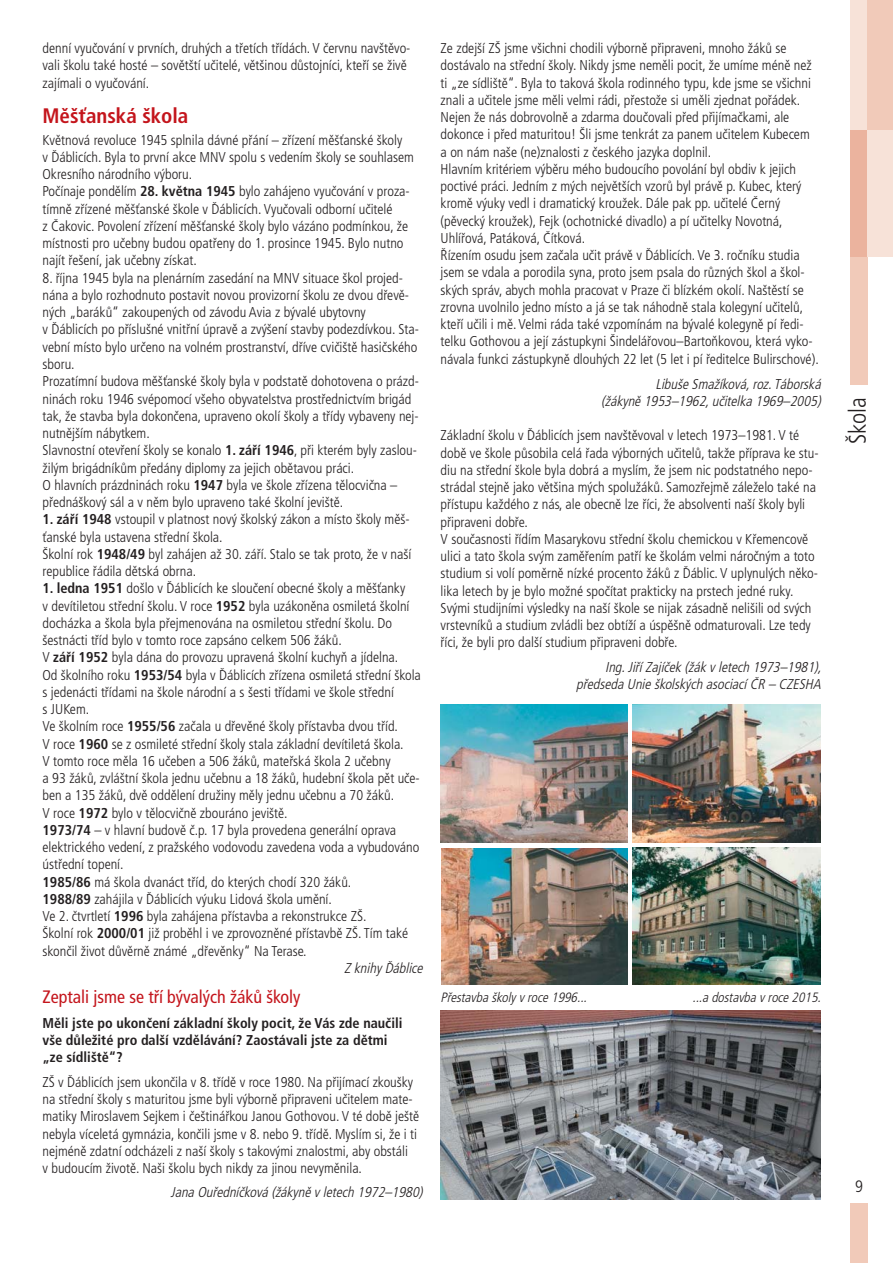
<style>
.page{position:relative;width:893px;height:1263px;background:#fff}
.page>*{position:absolute;margin:0;border:0;box-sizing:border-box;transform-origin:0 0}
.t1{font:300 condensed 24px "Frutiger CE";color:#231f20}
.t2{font:700 condensed 21px "Frutiger CE";color:#c4151c}
.t3{font:condensed 18px "Frutiger CE";color:#c4151c}
.t4{font:300 condensed 16.5px "Frutiger CE";color:#231f20}
.t5{font:300 condensed 14.25px/17.2px "Frutiger CE";color:#231f20}
.t6{font:italic 300 condensed 14.25px/17.2px "Frutiger CE";color:#231f20;text-align:right}
.t7{font:700 condensed 14.25px/17.2px "Frutiger CE";color:#231f20}
.t8{font:italic 300 condensed 13.5px "Frutiger CE";color:#231f20}
.s1{font-weight:700}
</style>
<div class="page">
<div style="left:850px;top:128px;width:17px;height:129px;background:#ebb39e"></div>
<div style="left:867px;top:128px;width:26px;height:129px;background:#f7e2d8"></div>
<div style="left:850px;top:0;width:17px;height:130px;background:#f7e2d8"></div>
<div style="left:867px;top:0;width:26px;height:130px;background:#f1cab9"></div>
<div style="left:850px;top:257px;width:17px;height:128px;background:#f1cab9"></div>
<div style="left:850px;top:1204px;width:17px;height:59px;background:#f1cab9"></div>
<img style="left:440px;top:1011px;width:381px;height:188px">
<img style="left:440px;top:705px;width:187px;height:137px">
<img style="left:633px;top:705px;width:188px;height:137px">
<img style="left:442px;top:848px;width:185px;height:137px">
<img style="left:633px;top:848px;width:188px;height:137px">
<p class="t5" style="left:43px;top:40px;width:369px">denní vyučování v prvních, druhých a třetích třídách. V červnu navštěvo&shy;vali školu také hosté – sovětští učitelé, většinou důstojníci, kteří se živě zajímali o vyučování.</p>
<h2 class="t2" style="left:43px;top:105px;width:147px">Měšťanská škola</h2>
<p class="t5" style="left:43px;top:132px;width:373px">Květnová revoluce 1945 splnila dávné přání – zřízení měšťanské školy<br>v Ďáblicích. Byla to první akce MNV spolu s vedením školy se souhlasem Okresního národního výboru.<br>Počínaje pondělím <span class="s1">28. května 1945</span> bylo zahájeno vyučování v proza&shy;tímně zřízené měšťanské škole v Ďáblicích. Vyučovali odborní učitelé<br>z Čakovic. Povolení zřízení měšťanské školy bylo vázáno podmínkou, že místnosti pro učebny budou opatřeny do 1. prosince 1945. Bylo nutno najít řešení, jak učebny získat.</p>
<p class="t5" style="left:43px;top:270px;width:378px">8. října 1945 byla na plenárním zasedání na MNV situace škol projed&shy;nána a bylo rozhodnuto postavit novou provizorní školu ze dvou dřevě&shy;ných „baráků“ zakoupených od závodu Avia z bývalé ubytovny<br>v Ďáblicích po příslušné vnitřní úpravě a zvýšení stavby podezdívkou. Sta&shy;vební místo bylo určeno na volném prostranství, dříve cvičiště hasičského sboru.<br>Prozatímní budova měšťanské školy byla v podstatě dohotovena o prázd&shy;ninách roku 1946 svépomocí všeho obyvatelstva prostřednictvím brigád tak, že stavba byla dokončena, upraveno okolí školy a třídy vybaveny nej&shy;nutnějším nábytkem.<br>Slavnostní otevření školy se konalo <span class="s1">1. září 1946</span>, při kterém byly zaslou&shy;žilým brigádníkům předány diplomy za jejich obětavou práci.<br>O hlavních prázdninách roku <span class="s1">1947</span> byla ve škole zřízena tělocvična – přednáškový sál a v něm bylo upraveno také školní jeviště.</p>
<p class="t5" style="left:43px;top:511px;width:370px"><span class="s1">1. září 1948</span> vstoupil v platnost nový školský zákon a místo školy měš&shy;ťanské byla ustavena střední škola.<br>Školní rok <span class="s1">1948/49</span> byl zahájen až 30. září. Stalo se tak proto, že v naší republice řádila dětská obrna.</p>
<p class="t5" style="left:43px;top:580px;width:380px"><span class="s1">1. ledna 1951</span> došlo v Ďáblicích ke sloučení obecné školy a měšťanky<br>v devítiletou střední školu. V roce <span class="s1">1952</span> byla uzákoněna osmiletá školní docházka a škola byla přejmenována na osmiletou střední školu. Do šestnácti tříd bylo v tomto roce zapsáno celkem 506 žáků.<br>V <span class="s1">září 1952</span> byla dána do provozu upravená školní kuchyň a jídelna.<br>Od školního roku <span class="s1">1953/54</span> byla v Ďáblicích zřízena osmiletá střední škola s jedenácti třídami na škole národní a s šesti třídami ve škole střední<br>s JUKem.<br>Ve školním roce <span class="s1">1955/56</span> začala u dřevěné školy přístavba dvou tříd.<br>V roce <span class="s1">1960</span> se z osmileté střední školy stala základní devítiletá škola.<br>V tomto roce měla 16 učeben a 506 žáků, mateřská škola 2 učebny<br>a 93 žáků, zvláštní škola jednu učebnu a 18 žáků, hudební škola pět uče&shy;ben a 135 žáků, dvě oddělení družiny měly jednu učebnu a 70 žáků.<br>V roce <span class="s1">1972</span> bylo v tělocvičně zbouráno jeviště.<br><span class="s1">1973/74</span> – v hlavní budově č.p. 17 byla provedena generální oprava elektrického vedení, z pražského vodovodu zavedena voda a vybudováno ústřední topení.<br><span class="s1">1985/86</span> má škola dvanáct tříd, do kterých chodí 320 žáků.<br><span class="s1">1988/89</span> zahájila v Ďáblicích výuku Lidová škola umění.<br>Ve 2. čtvrtletí <span class="s1">1996</span> byla zahájena přístavba a rekonstrukce ZŠ.<br>Školní rok <span class="s1">2000/01</span> již proběhl i ve zprovozněné přístavbě ZŠ. Tím také skončil život důvěrně známé „dřevěnky“ Na Terase.</p>
<p class="t6" style="left:344px;top:960px;width:83px">Z knihyĎáblice</p>
<p class="t3" style="left:43px;top:987px;width:259px">Zeptali jsme se tří bývalých žáků školy</p>
<p class="t7" style="left:43px;top:1015px;width:361px">Měli jste po ukončení základní školy pocit, že Vás zde naučili vše důležité pro další vzdělávání? Zaostávali jste za dětmi „ze sídliště“?</p>
<p class="t5" style="left:43px;top:1074px;width:378px">ZŠ v Ďáblicích jsem ukončila v 8. třídě v roce 1980. Na přijímací zkoušky na střední školy s maturitou jsme byli výborně připraveni učitelem mate&shy;matiky Miroslavem Sejkem i češtinářkou Janou Gothovou. V té době ještě nebyla víceletá gymnázia, končili jsme v 8. nebo 9. třídě. Myslím si, že i ti nejméně zdatní odcházeli z naší školy s takovými znalostmi, aby obstáli<br>v budoucím životě. Naši školu bych nikdy za jinou nevyměnila.</p>
<p class="t6" style="left:171px;top:1184px;width:257px">Jana Ouředníčková (žákyněvletech 1972–1980)</p>
<p class="t5" style="left:441px;top:40px;width:380px">Ze zdejší ZŠ jsme všichni chodili výborně připraveni, mnoho žáků se dostávalo na střední školy. Nikdy jsme neměli pocit, že umíme méně než ti „ze sídliště“. Byla to taková škola rodinného typu, kde jsme se všichni znali a učitele jsme měli velmi rádi, přestože si uměli zjednat pořádek.<br>Nejen že nás dobrovolně a zdarma doučovali před přijímačkami, ale dokonce i před maturitou! Šli jsme tenkrát za panem učitelem Kubecem a on nám naše (ne)znalosti z českého jazyka doplnil.<br>Hlavním kritériem výběru mého budoucího povolání byl obdiv k jejich poctivé práci. Jedním z mých největších vzorů byl právě p. Kubec, který kromě výuky vedl i dramatický kroužek. Dále pak pp. učitelé Černý (pěvecký kroužek), Fejk (ochotnické divadlo) a pí učitelky Novotná, Uhlířová, Patáková, Čítková.<br>Řízením osudu jsem začala učit právě v Ďáblicích. Ve 3. ročníku studia jsem se vdala a porodila syna, proto jsem psala do různých škol a škol&shy;ských správ, abych mohla pracovat v Praze či blízkém okolí. Naštěstí se zrovna uvolnilo jedno místo a já se tak náhodně stala kolegyní učitelů, kteří učili i mě. Velmi ráda také vzpomínám na bývalé kolegyně pí ředi&shy;telku Gothovou a její zástupkyni Šindelářovou–Bartoňkovou, která vyko&shy;návala funkci zástupkyně dlouhých 22 let (5 let i pí ředitelce Bulirschové).</p>
<p class="t6" style="left:601px;top:376px;width:224px">LibušeSmažíková,roz.Táborská (žákyně1953–1962,učitelka 1969–2005)</p>
<p class="t5" style="left:441px;top:427px;width:379px">Základní školu v Ďáblicích jsem navštěvoval v letech 1973–1981. V té době ve škole působila celá řada výborných učitelů, takže příprava ke stu&shy;diu na střední škole byla dobrá a myslím, že jsem nic podstatného nepo&shy;strádal stejně jako většina mých spolužáků. Samozřejmě záleželo také na přístupu každého z nás, ale obecně lze říci, že absolventi naší školy byli připraveni dobře.<br>V současnosti řídím Masarykovu střední školu chemickou v Křemencově ulici a tato škola svým zaměřením patří ke školám velmi náročným a toto studium si volí poměrně nízké procento žáků z Ďáblic. V uplynulých něko&shy;lika letech by je bylo možné spočítat prakticky na prstech jedné ruky.<br>Svými studijními výsledky na naší škole se nijak zásadně nelišili od svých vrstevníků a studium zvládli bez obtíží a úspěšně odmaturovali. Lze tedy říci, že byli pro další studium připraveni dobře.</p>
<p class="t6" style="left:576px;top:659px;width:250px">Ing. JiříZajíček(žákvletech 1973–1981), předseda Unieškolských asociacíČR – CZESHA</p>
<p class="t8" style="left:440px;top:990px;width:151px">Přestavba školyvroce1996...</p>
<p class="t8" style="left:692px;top:990px;width:133px">...a dostavba vroce2015.</p>
<h1 class="t1" style="left:845px;top:444px;width:48px;rotate:-90deg">Škola</h1>
<p class="t4" style="left:855px;top:1178px;width:9px">9</p>
</div>
